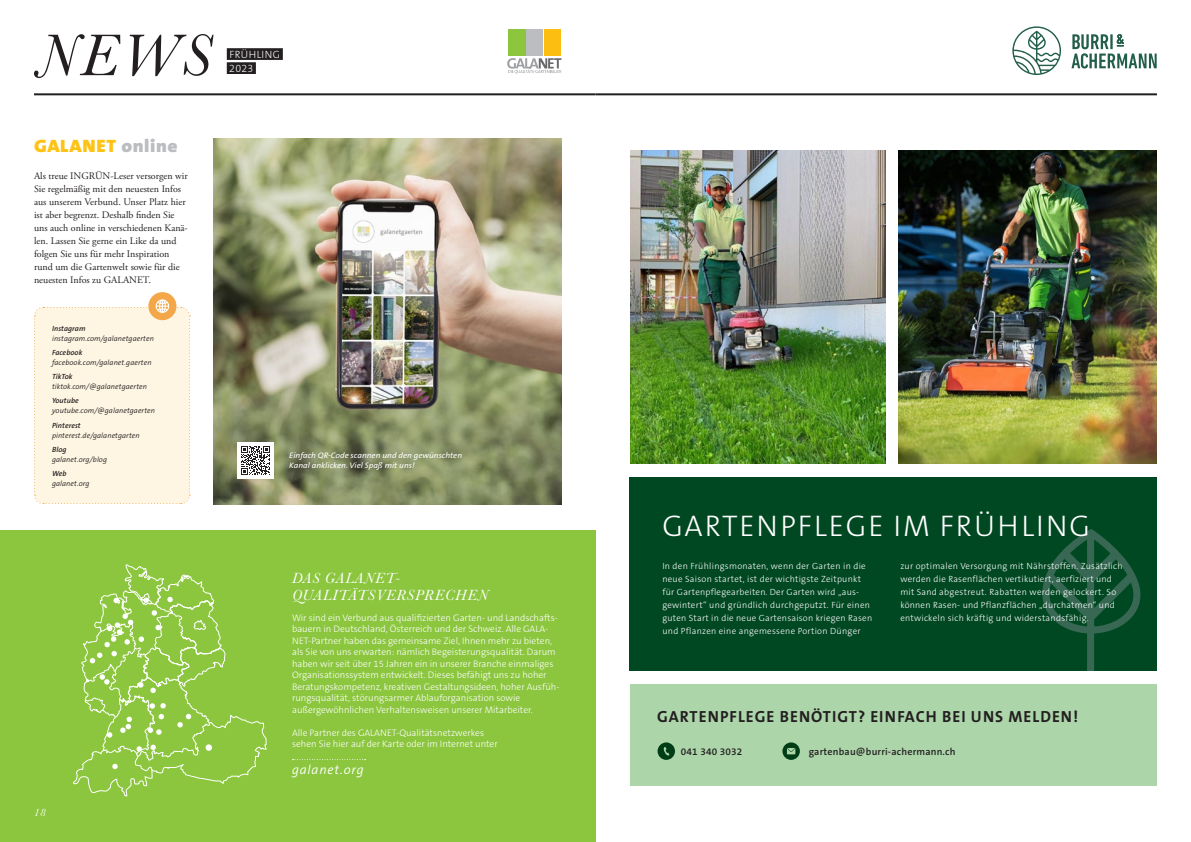
<style>
.page{position:relative;width:1191px;height:842px;background:#fff}
.page>*{position:absolute;margin:0;border:0;box-sizing:border-box;transform-origin:0 0}
._01_Headline{font:300 30px "The Sans B W3";letter-spacing:.065em;color:#fff}
.t1{font:900 18px "The Sans B W9";letter-spacing:.03em;color:#fec314;scale:1.07 1}
._01_Headline-2{font:700 16.2px "The Sans B W7";letter-spacing:.065em;color:#231f20}
.t2{font:italic 15.3px "Baskerville";letter-spacing:.06em;color:#fff}
.t3{font:italic 300 13px "The Sans B W4";letter-spacing:.06em;color:#fff}
.t4{font:italic 11px "Baskerville";color:#fff}
.t5{font:300 10.5px/14.1px "The Sans B W3";letter-spacing:.035em;color:#fff}
._03a_Fliesstext{font:10px/13px "Adobe Garamond Pro";color:#231f20}
.t6{font:600 10px "The Sans B W6";letter-spacing:.02em;color:#231f20}
.t7{font:300 9.5px/11.5px "The Sans B W3";color:#fff}
.Einleitungstext{font:300 9px/13px "The Sans B W3";letter-spacing:.03em;color:#fff}
.t8{font:italic 8px/10px "The Sans B W5 Plain";color:#fff;scale:1.07 1}
.t9{font:italic 300 7.5px/10px "The Sans B W4";letter-spacing:.01em;color:#231f20}
.s1{color:#bcbdc0}
.s2{font-family:"The Sans B W6";font-weight:600}
</style>
<div class="page">
<div style="left:227px;top:48px;width:56px;height:12px;background:#231f20"></div>
<div style="left:227px;top:62px;width:29px;height:12px;background:#231f20"></div>
<div style="left:0;top:530px;width:595px;height:312px;background:#8bc63e"></div>
<svg style="left:292px;top:759px;width:73px;height:1px"></svg>
<svg style="left:73px;top:565px;width:194px;height:231px"></svg>
<div style="left:206px;top:744px;width:6px;height:7px;background:#fff;border-radius:50%"></div>
<svg style="left:34px;top:34px;width:179px;height:44px"></svg>
<hr style="left:34px;top:93px;width:561px;height:2px;background:#231f20">
<div style="left:544px;top:30px;width:17px;height:26px;background:#fdbe12"></div>
<div style="left:526px;top:30px;width:17px;height:26px;background:#bcbdc0"></div>
<div style="left:508px;top:30px;width:17px;height:26px;background:#8bc63e"></div>
<svg style="left:507px;top:58px;width:54px;height:16px"></svg>
<img style="left:214px;top:139px;width:347px;height:365px">
<div style="left:148px;top:292px;width:28px;height:28px;background:#f3a748;border-radius:50%"></div>
<svg style="left:34px;top:299px;width:156px;height:206px;background:#fdf3e0"></svg>
<div style="left:237px;top:442px;width:37px;height:37px;background:#fff"></div>
<svg style="left:241px;top:446px;width:29px;height:29px"></svg>
<hr style="left:595px;top:93px;width:562px;height:2px;background:#231f20">
<svg style="left:1012px;top:26px;width:49px;height:49px"></svg>
<svg style="left:1071px;top:34px;width:85px;height:35px"></svg>
<img style="left:630px;top:151px;width:255px;height:312px">
<img style="left:899px;top:151px;width:258px;height:312px">
<div style="left:629px;top:477px;width:528px;height:194px;background:#004822"></div>
<svg style="left:1042px;top:533px;width:99px;height:101px"></svg>
<div style="left:1087px;top:534px;width:7px;height:137px;background:#386854"></div>
<div style="left:630px;top:684px;width:527px;height:102px;background:#acd5aa"></div>
<svg style="left:782px;top:742px;width:18px;height:18px"></svg>
<svg style="left:787px;top:748px;width:8px;height:6px"></svg>
<svg style="left:657px;top:742px;width:18px;height:18px"></svg>
<p class="t1" style="left:34px;top:135px;width:136px">GALANET <span class="s1">online</span></p>
<p class="_03a_Fliesstext" style="left:34px;top:170px;width:155px">Als treue INGRÜN-Leser versorgen wir Sie regelmäßig mit den neuesten Infos aus unserem Verbund. Unser Platz hier ist aber begrenzt. Deshalb finden Sie uns auch online in verschiedenen Kanä&shy;len. Lassen Sie gerne ein Like da und folgen Sie uns für mehr Inspiration rund um die Gartenwelt sowie für die neuesten Infos zu GALANET.</p>
<p class="t9" style="left:52px;top:323px;width:103px"><span class="s2">Instagram </span>instagram.com/galanetgaerten</p>
<p class="t9" style="left:52px;top:347px;width:101px"><span class="s2">Facebook </span>facebook.com/galanet.gaerten</p>
<p class="t9" style="left:52px;top:372px;width:96px"><span class="s2">TikTok </span>tiktok.com/@galanetgaerten</p>
<p class="t9" style="left:52px;top:396px;width:105px"><span class="s2">Youtube </span>youtube.com/@galanetgaerten</p>
<p class="t9" style="left:52px;top:420px;width:89px"><span class="s2">Pinterest </span>pinterest.de/galanetgarten</p>
<p class="t9" style="left:52px;top:444px;width:57px"><span class="s2">Blog </span>galanet.org/blog</p>
<p class="t9" style="left:52px;top:469px;width:39px"><span class="s2">Web </span>galanet.org</p>
<p class="t4" style="left:34px;top:805px;width:13px">18</p>
<p class="t5" style="left:229px;top:47px;width:52px">FRÜHLING<br>2023</p>
<p class="t8" style="left:289px;top:451px;width:163px">Einfach QR-Code scannen und den gewünschten<br>Kanal anklicken. Viel Spaß mit uns!</p>
<p class="t2" style="left:292px;top:567px;width:110px">DAS GALANET-</p>
<p class="t2" style="left:292px;top:585px;width:197px">QUALITÄTSVERSPRECHEN</p>
<p class="t7" style="left:292px;top:612px;width:269px">Wir sind ein Verbund aus qualifizierten Garten- und Landschafts&shy;bauern in Deutschland, Österreich und der Schweiz. Alle GALA-NET-Partner haben das gemeinsame Ziel, Ihnen mehr zu bieten, als Sie von uns erwarten: nämlich Begeisterungsqualität. Darum haben wir seit über 15 Jahren ein in unserer Branche einmaliges Organisationssystem entwickelt. Dieses befähigt uns zu hoher Beratungskompetenz, kreativen Gestaltungsideen, hoher Ausfüh&shy;rungsqualität, störungsarmer Ablauforganisation sowie außergewöhnlichen Verhaltensweisen unserer Mitarbeiter.</p>
<p class="t7" style="left:292px;top:727px;width:194px">Alle Partner des GALANET-Qualitätsnetzwerkes</p>
<p class="t7" style="left:292px;top:738px;width:207px">sehen Sie hier auf der Karte oder im Internet unter</p>
<p class="t3" style="left:292px;top:761px;width:73px">galanet.org</p>
<p class="_01_Headline" style="left:662px;top:506px;width:429px">GARTENPFLEGE IM FRÜHLING</p>
<p class="Einleitungstext" style="left:662px;top:559px;width:211px">In den Frühlingsmonaten, wenn der Garten in die neue Saison startet, ist der wichtigste Zeitpunkt für Gartenpflegearbeiten. Der Garten wird „aus&shy;gewintert“ und gründlich durchgeputzt. Für einen guten Start in die neue Gartensaison kriegen Rasen und Pflanzen eine angemessene Portion Dünger</p>
<p class="Einleitungstext" style="left:900px;top:559px;width:224px">zur optimalen Versorgung mit Nährstoffen. Zusätzlich werden die Rasenflächen vertikutiert, aerfiziert und mit Sand abgestreut. Rabatten werden gelockert. So können Rasen- und Pflanzflächen „durchatmen“ und entwickeln sich kräftig und widerstandsfähig.</p>
<p class="_01_Headline-2" style="left:657px;top:706px;width:422px">GARTENPFLEGE BENÖTIGT? EINFACH BEI UNS MELDEN!</p>
<p class="t6" style="left:681px;top:745px;width:63px">041 340 3032</p>
<p class="t6" style="left:808px;top:745px;width:148px">gartenbau@burri-achermann.ch</p>
</div>
